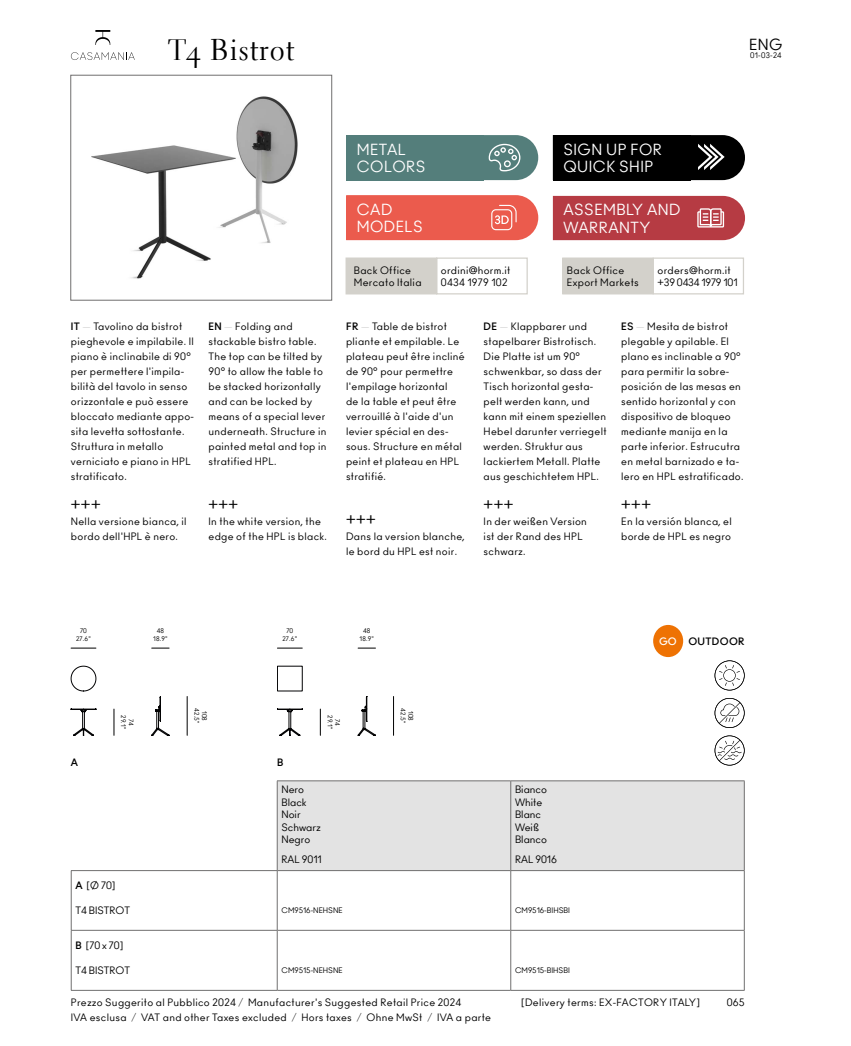
<style>
.page{position:relative;width:851px;height:1046px;background:#fff}
.page>*{position:absolute;margin:0;border:0;box-sizing:border-box;transform-origin:0 0}
.t1{font:30px "Electra LH Regular Os F";letter-spacing:.03em;color:#000}
.t2{font:15px/17.5px "Ano";letter-spacing:.03em;color:#fff}
.t3{font:15px "Ano";color:#000}
.t4{font:10px/15px "Ano";letter-spacing:.03em;color:#000}
.t5{font:10px/12.5px "Ano";color:#000}
.t6{font:10px/12.5px "Ano";letter-spacing:.005em;color:#000}
.t7{font:700 10px "Ano";letter-spacing:.03em;color:#000}
.t8{font:700 10px "Ano";color:#fff}
.t9{font:7.5px "Ano";color:#000}
.t10{font:6.25px/7.5px "Ano";letter-spacing:.03em;color:#000;text-align:center}
.s1{font-family:"Electra LT Display"}
.s2{font-weight:700}
.s3{font-family:"Ano Eighth"}
.s4{font-family:"Ano Half"}
</style>
<div class="page">
<svg style="left:714px;top:735px;width:31px;height:31px"></svg>
<svg style="left:714px;top:660px;width:30px;height:30px"></svg>
<svg style="left:71px;top:666px;width:25px;height:69px"></svg>
<svg style="left:71px;top:647px;width:25px;height:1px"></svg>
<svg style="left:277px;top:647px;width:25px;height:1px"></svg>
<svg style="left:358px;top:647px;width:17px;height:1px"></svg>
<svg style="left:152px;top:647px;width:17px;height:1px"></svg>
<svg style="left:320px;top:709px;width:1px;height:26px"></svg>
<svg style="left:114px;top:709px;width:1px;height:26px"></svg>
<hr style="left:393px;top:696px;width:1px;height:39px;background:#000">
<hr style="left:187px;top:696px;width:1px;height:39px;background:#000">
<svg style="left:714px;top:698px;width:31px;height:30px"></svg>
<svg style="left:277px;top:666px;width:25px;height:69px"></svg>
<svg style="left:358px;top:696px;width:17px;height:39px"></svg>
<svg style="left:151px;top:696px;width:18px;height:39px"></svg>
<img style="left:91px;top:96px;width:207px;height:183px">
<div style="left:71px;top:75px;width:261px;height:225px;border:1px solid #706f6f"></div>
<svg style="left:71px;top:52px;width:64px;height:8px"></svg>
<svg style="left:95px;top:30px;width:15px;height:15px"></svg>
<div style="left:278px;top:781px;width:465px;height:89px;background:#e3e3e3"></div>
<hr style="left:277px;top:780px;width:233px;height:1px;background:#706f6f">
<hr style="left:277px;top:781px;width:1px;height:89px;background:#706f6f">
<hr style="left:510px;top:780px;width:234px;height:1px;background:#706f6f">
<hr style="left:510px;top:781px;width:1px;height:89px;background:#706f6f">
<hr style="left:743px;top:781px;width:1px;height:89px;background:#706f6f">
<hr style="left:277px;top:870px;width:233px;height:1px;background:#706f6f">
<hr style="left:277px;top:870px;width:1px;height:59px;background:#706f6f">
<hr style="left:510px;top:870px;width:234px;height:1px;background:#706f6f">
<hr style="left:510px;top:870px;width:1px;height:59px;background:#706f6f">
<hr style="left:743px;top:870px;width:1px;height:59px;background:#706f6f">
<hr style="left:277px;top:929px;width:233px;height:1px;background:#706f6f">
<hr style="left:277px;top:930px;width:1px;height:59px;background:#706f6f">
<hr style="left:510px;top:929px;width:234px;height:1px;background:#706f6f">
<hr style="left:510px;top:930px;width:1px;height:59px;background:#706f6f">
<hr style="left:743px;top:930px;width:1px;height:59px;background:#706f6f">
<hr style="left:277px;top:989px;width:233px;height:1px;background:#706f6f">
<hr style="left:510px;top:989px;width:234px;height:1px;background:#706f6f">
<hr style="left:71px;top:870px;width:206px;height:1px;background:#706f6f">
<hr style="left:71px;top:870px;width:1px;height:59px;background:#706f6f">
<hr style="left:71px;top:929px;width:206px;height:1px;background:#706f6f">
<hr style="left:71px;top:930px;width:1px;height:59px;background:#706f6f">
<hr style="left:71px;top:989px;width:206px;height:1px;background:#706f6f">
<div style="left:346px;top:258px;width:90px;height:36px;background:#d3d1cb"></div>
<div style="left:345px;top:257px;width:92px;height:37px;border:1px solid #d3d1cb"></div>
<div style="left:436px;top:257px;width:91px;height:37px;border:1px solid #d3d1cb"></div>
<div style="left:562px;top:258px;width:91px;height:36px;background:#d3d1cb"></div>
<div style="left:562px;top:257px;width:91px;height:37px;border:1px solid #d3d1cb"></div>
<div style="left:652px;top:257px;width:92px;height:37px;border:1px solid #d3d1cb"></div>
<svg style="left:552px;top:196px;width:193px;height:44px;background:#ba464d"></svg>
<svg style="left:346px;top:195px;width:192px;height:45px;background:#ed7266"></svg>
<div style="left:346px;top:196px;width:137px;height:43px;background:#eb5b4d"></div>
<svg style="left:690px;top:135px;width:54px;height:45px;background:#2c2c2c"></svg>
<div style="left:552px;top:135px;width:138px;height:45px;background:#000"></div>
<svg style="left:483px;top:135px;width:55px;height:45px;background:#719491"></svg>
<div style="left:346px;top:135px;width:137px;height:45px;background:#547e7b"></div>
<div style="left:653px;top:625px;width:30px;height:32px;background:#ee7203;border-radius:50%"></div>
<h1 class="t1" style="left:169px;top:31px;width:127px"><span class="s1">T</span>4 Bistrot</h1>
<h2 class="t3" style="left:749px;top:36px;width:35px">ENG</h2>
<p class="t9" style="left:750px;top:50px;width:33px">01-03-24</p>
<p class="t4" style="left:71px;top:319px;width:125px"><span class="s2">IT</span> <span class="s3">—</span> Tavolino da bistrot pieghevole e impilabile. Il piano è inclinabile di 90° per permettere l'impila&shy;bilità del tavolo in senso orizzontale e può essere bloccato mediante appo&shy;sita levetta sottostante.<br>Struttura in metallo verniciato e piano in HPL stratificato.</p>
<h2 class="t3" style="left:71px;top:495px;width:31px">+++</h2>
<p class="t4" style="left:71px;top:514px;width:117px">Nella versione bianca, il bordo dell'HPL è nero.</p>
<p class="t4" style="left:208px;top:319px;width:119px"><span class="s2">EN</span> <span class="s3">—</span> Folding and stackable bistro table.<br>The top can be tilted by<br>90° to allow the table to be stacked horizontally and can be locked by means of a special lever underneath. Structure in painted metal and top in stratified HPL.</p>
<h2 class="t3" style="left:208px;top:495px;width:31px">+++</h2>
<p class="t4" style="left:208px;top:514px;width:120px">In the white version, the edge of the HPL is black.</p>
<h2 class="t2" style="left:356px;top:141px;width:70px">METAL<br>COLORS</h2>
<h2 class="t2" style="left:356px;top:201px;width:67px">CAD<br>MODELS</h2>
<h2 class="t2" style="left:563px;top:141px;width:100px">SIGN UP FOR<br>QUICK SHIP</h2>
<h2 class="t2" style="left:563px;top:201px;width:118px">ASSEMBLY AND<br>WARRANTY</h2>
<p class="t4" style="left:354px;top:264px;width:69px;line-height:12.5px">Back Office<br>Mercato Italia</p>
<p class="t4" style="left:441px;top:264px;width:71px;line-height:12.5px">ordini@horm.it<br>0434 1979 102</p>
<p class="t4" style="left:567px;top:264px;width:73px;line-height:12.5px">Back Office<br>Export Markets</p>
<p class="t6" style="left:657px;top:264px;width:82px">orders@horm.it +39 0434 1979 101</p>
<p class="t4" style="left:346px;top:319px;width:120px"><span class="s2">FR</span> <span class="s3">—</span> Table de bistrot pliante et empilable. Le plateau peut être incliné de 90° pour permettre l'empilage horizontal<br>de la table et peut être verrouillé à l'aide d'un levier spécial en des&shy;sous. Structure en métal peint et plateau en HPL stratifié.</p>
<h2 class="t3" style="left:346px;top:510px;width:31px">+++</h2>
<p class="t4" style="left:346px;top:529px;width:120px">Dans la version blanche, le bord du HPL est noir.</p>
<p class="t4" style="left:483px;top:319px;width:124px"><span class="s2">DE</span> <span class="s3">—</span> Klappbarer und stapelbarer Bistrotisch.<br>Die Platte ist um 90° schwenkbar, so dass der<br>Tisch horizontal gesta&shy;pelt werden kann, und kann mit einem speziellen<br>Hebel darunter verriegelt werden. Struktur aus lackiertem Metall. Platte aus geschichtetem HPL.</p>
<h2 class="t3" style="left:483px;top:495px;width:31px">+++</h2>
<p class="t4" style="left:483px;top:514px;width:105px">In der weißen Version ist der Rand des HPL schwarz.</p>
<p class="t4" style="left:621px;top:319px;width:124px"><span class="s2">ES</span> <span class="s3">—</span> Mesita de bistrot plegable y apilable. El plano es inclinable a 90° para permitir la sobre&shy;posición de las mesas en sentido horizontal y con dispositivo de bloqueo mediante manija en la parte inferior. Estrucutra en metal barnizado e ta&shy;lero en HPL estratificado.</p>
<h2 class="t3" style="left:621px;top:495px;width:31px">+++</h2>
<p class="t4" style="left:621px;top:514px;width:112px">En la versión blanca, el borde de HPL es negro</p>
<p class="t10" style="left:76px;top:627px;width:16px">70<br>27.6"</p>
<p class="t10" style="left:282px;top:627px;width:16px">70<br>27.6"</p>
<p class="t10" style="left:359px;top:627px;width:16px">48<br>18.9"</p>
<p class="t10" style="left:153px;top:627px;width:16px">48<br>18.9"</p>
<p class="t10" style="left:135px;top:715px;width:16px;rotate:90deg">74<br>29.1"</p>
<p class="t10" style="left:414px;top:708px;width:17px;rotate:90deg">108<br>42.5"</p>
<p class="t10" style="left:208px;top:708px;width:17px;rotate:90deg">108<br>42.5"</p>
<p class="t10" style="left:341px;top:715px;width:16px;rotate:90deg">74<br>29.1"</p>
<p class="t7" style="left:71px;top:755px;width:9px">A</p>
<p class="t7" style="left:277px;top:755px;width:8px">B</p>
<p class="t5" style="left:281px;top:783px;width:41px">Nero<br>Black<br>Noir<br>Schwarz<br>Negro</p>
<p class="t4" style="left:281px;top:852px;width:42px">RAL 9011</p>
<p class="t5" style="left:515px;top:783px;width:34px">Bianco<br>White<br>Blanc<br>Weiß<br>Blanco</p>
<p class="t4" style="left:515px;top:852px;width:44px">RAL 9016</p>
<p class="t4" style="left:75px;top:877px;width:41px"><span class="s2">A</span> [Ø 70]</p>
<p class="t5" style="left:75px;top:904px;width:56px">T4 BISTROT</p>
<p class="t9" style="left:281px;top:905px;width:63px">CM9516-NEHSNE</p>
<p class="t9" style="left:515px;top:905px;width:56px">CM9516-BIHSBI</p>
<p class="t4" style="left:75px;top:937px;width:49px"><span class="s2">B</span> [70 x 70]</p>
<p class="t5" style="left:75px;top:964px;width:56px">T4 BISTROT</p>
<p class="t9" style="left:281px;top:965px;width:63px">CM9515-NEHSNE</p>
<p class="t9" style="left:515px;top:965px;width:56px">CM9515-BIHSBI</p>
<p class="t8" style="left:659px;top:635px;width:19px">GO</p>
<p class="t7" style="left:688px;top:635px;width:58px">OUTDOOR</p>
<p class="t4" style="left:71px;top:994px;width:391px">Prezzo Suggerito al Pubblico 2024 <span class="s4">/</span> Manufacturer's Suggested Retail Price 2024</p>
<p class="t4" style="left:521px;top:994px;width:180px">[Delivery terms: EX-FACTORY ITALY]</p>
<p class="t4" style="left:726px;top:994px;width:19px">065</p>
<p class="t4" style="left:71px;top:1009px;width:421px">IVA esclusa <span class="s4">/</span> VAT and other Taxes excluded <span class="s4">/</span> Hors taxes <span class="s4">/</span> Ohne MwSt <span class="s4">/</span> IVA a parte</p>
</div>
